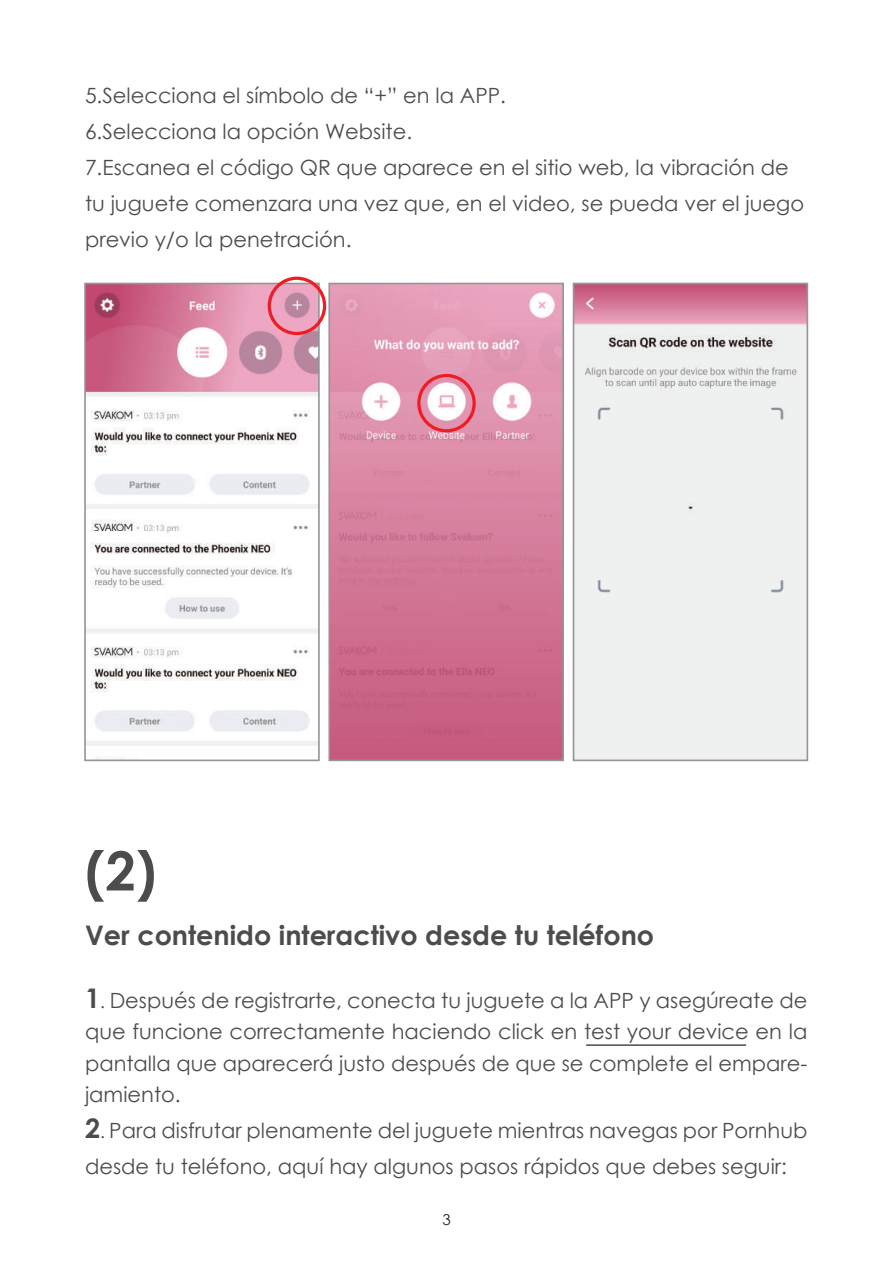
<style>
.page{position:relative;width:893px;height:1263px;background:#fff}
.page>*{position:absolute;margin:0;border:0;box-sizing:border-box;transform-origin:0 0}
.t1{font:700 54px "Century Gothic";color:#4b4c4d}
.t2{font:700 27px "Century Gothic";color:#4b4c4d}
.t3{font:21px/36px "Century Gothic";color:#4b4c4d}
.t4{font:15px "Century Gothic";color:#231f20}
.s1{font-weight:700;font-size:27px}
.s2{font-size:18px}
</style>
<div class="page">
<img style="left:576px;top:286px;width:229px;height:472px">
<div style="left:573px;top:283px;width:235px;height:478px;border:2px solid #939598"></div>
<img style="left:331px;top:286px;width:230px;height:472px">
<div style="left:328px;top:283px;width:236px;height:478px;border:2px solid #939598"></div>
<div style="left:417px;top:374px;width:59px;height:58px;border:3px solid #ee1d23;border-radius:50%"></div>
<img style="left:87px;top:286px;width:230px;height:472px">
<div style="left:84px;top:283px;width:236px;height:478px;border:2px solid #939598"></div>
<div style="left:268px;top:277px;width:58px;height:58px;border:3px solid #ee1d23;border-radius:50%"></div>
<hr style="left:586px;top:1044px;width:160px;height:2px;background:#4b4c4d">
<p class="t3" style="left:85px;top:77px;width:721px">5.Selecciona el símbolo de “+” en la APP.<br>6.Selecciona la opción Website.<br>7.Escanea el código QR que aparece en el sitio web, la vibración de tu juguete comenzara una vez que, en el video, se pueda ver el juego previo y/o la penetración.</p>
<h1 class="t1" style="left:85px;top:830px;width:73px">(2)</h1>
<p class="t2" style="left:85px;top:914px;width:571px">Ver contenido interactivo desde tu teléfono</p>
<p class="t3" style="left:85px;top:984px;width:724px;line-height:31.5px;text-align:justify"><span class="s1">1</span><span class="s2">.</span> Después de registrarte, conecta tu juguete a la APP y asegúreate de que funcione correctamente haciendo click en test your device en la pantalla que aparecerá justo después de que se complete el empare&shy;jamiento.</p>
<p class="t3" style="left:85px;top:1112px;width:724px"><span class="s1">2</span><span class="s2">.</span> Para disfrutar plenamente del juguete mientras navegas por Pornhub desde tu teléfono, aquí hay algunos pasos rápidos que debes seguir:</p>
<p class="t4" style="left:442px;top:1209px;width:10px">3</p>
</div>
